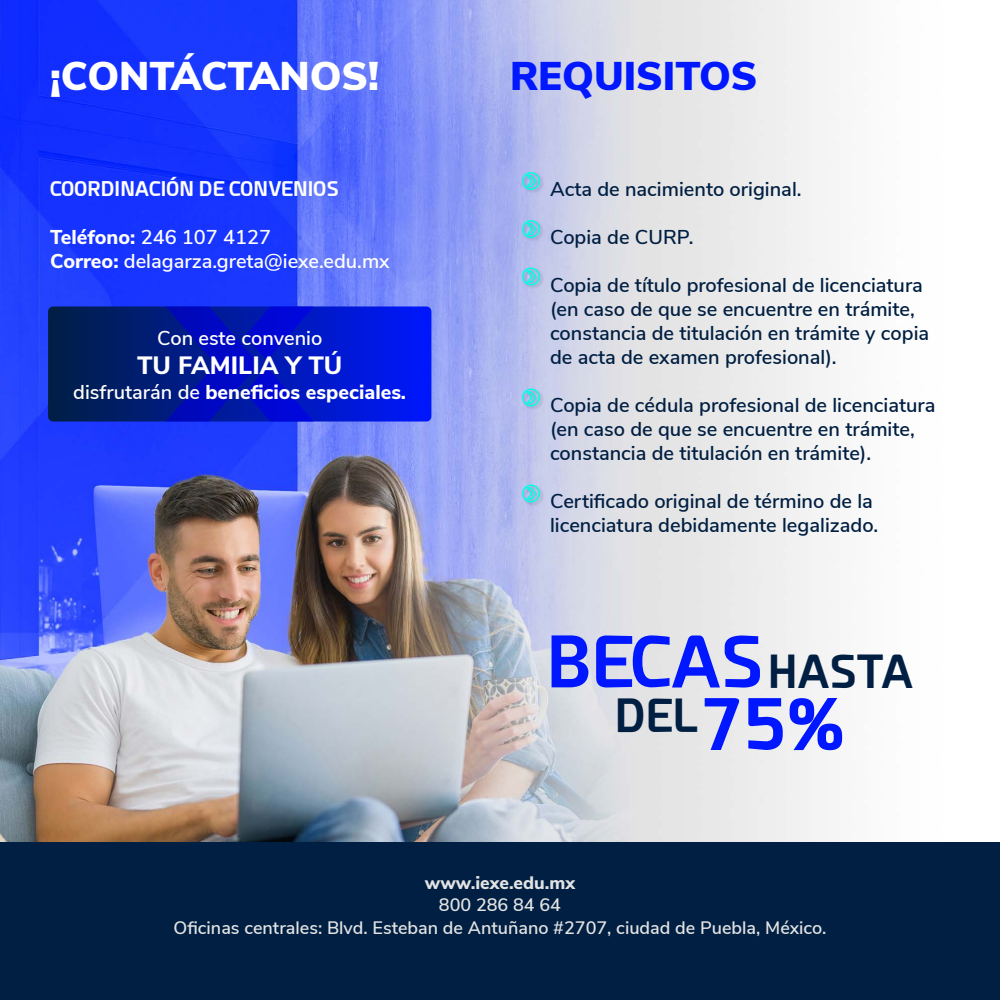
<style>
.page{position:relative;width:1000px;height:1000px;background:#fff}
.page>*{position:absolute;margin:0;border:0;box-sizing:border-box;transform-origin:0 0}
.t1{font:700 70px "Esphimere";color:#0017ff}
.t2{font:700 45px "Esphimere";color:#001f42}
.t3{font:900 40px "Nunito Sans";letter-spacing:-.005em;color:#fff}
.t4{font:900 40px "Nunito Sans";color:#0017ff}
.t5{font:800 25px "Nunito Sans";color:#fff}
.t6{font:600 20px/24px "Nunito Sans";color:#001f42}
.t7{font:600 20px/24px "Nunito Sans";color:#fff}
.t8{font:800 20px "Nunito Sans";color:#fff}
.t9{font:700 20px "Esphimere";color:#fff}
.t10{font:600 18px/22.5px "Nunito Sans";color:#e3e3e3;text-align:center}
.t11{font:800 18px "Nunito Sans";color:#e3e3e3}
.s1{font-weight:800}
.s2{font-weight:600}
.s3{font-size:45px;color:#001f42}
.s4{font-size:70px;color:#0017ff}
</style>
<div class="page">
<img style="left:0;top:0;width:828px;height:842px">
<div style="left:0;top:842px;width:1000px;height:158px;background:#001f42"></div>
<svg style="left:48px;top:306px;width:383px;height:116px;background:#001ba1"></svg>
<svg style="left:166px;top:306px;width:148px;height:116px;background:#0011b5"></svg>
<div style="left:521px;top:171px;width:24px;height:336px;background:#000;opacity:.2"></div>
<svg style="left:521px;top:171px;width:20px;height:20px"></svg>
<svg style="left:521px;top:219px;width:20px;height:20px"></svg>
<svg style="left:521px;top:267px;width:20px;height:19px"></svg>
<svg style="left:521px;top:388px;width:20px;height:19px"></svg>
<svg style="left:521px;top:484px;width:20px;height:19px"></svg>
<h3 class="t3" style="left:50px;top:47px;width:331px">¡CONTÁCTANOS!</h3>
<p class="t9" style="left:50px;top:176px;width:290px">COORDINACIÓN DE CONVENIOS</p>
<p class="t7" style="left:50px;top:224px;width:341px"><span class="s1">Teléfono:</span> 246 107 4127<br><span class="s1">Correo:</span> delagarza.greta@iexe.edu.mx</p>
<p class="t7" style="left:157px;top:324px;width:167px">Con este convenio</p>
<p class="t5" style="left:137px;top:346px;width:207px">TU FAMILIA Y TÚ</p>
<p class="t8" style="left:73px;top:377px;width:334px"><span class="s2">disfrutarán de</span> beneficios especiales.</p>
<h3 class="t4" style="left:510px;top:47px;width:249px">REQUISITOS</h3>
<p class="t6" style="left:550px;top:176px;width:253px">Acta de nacimiento original.</p>
<p class="t6" style="left:550px;top:224px;width:145px">Copia de CURP.</p>
<p class="t6" style="left:550px;top:272px;width:381px">Copia de título profesional de licenciatura (en caso de que se encuentre en trámite, constancia de titulación en trámite y copia de acta de examen profesional).</p>
<p class="t6" style="left:550px;top:392px;width:387px">Copia de cédula profesional de licenciatura (en caso de que se encuentre en trámite, constancia de titulación en trámite).</p>
<p class="t6" style="left:550px;top:488px;width:330px">Certificado original de término de la licenciatura debidamente legalizado.</p>
<h1 class="t1" style="left:547px;top:619px;width:368px">BECAS<span class="s3">HASTA</span></h1>
<h2 class="t2" style="left:615px;top:688px;width:232px">DEL<span class="s4">75%</span></h2>
<p class="t11" style="left:425px;top:869px;width:152px">www.iexe.edu.mx</p>
<p class="t10" style="left:174px;top:893px;width:654px">800 286 84 64<br>Oficinas centrales: Blvd. Esteban de Antuñano #2707, ciudad de Puebla, México.</p>
</div>
